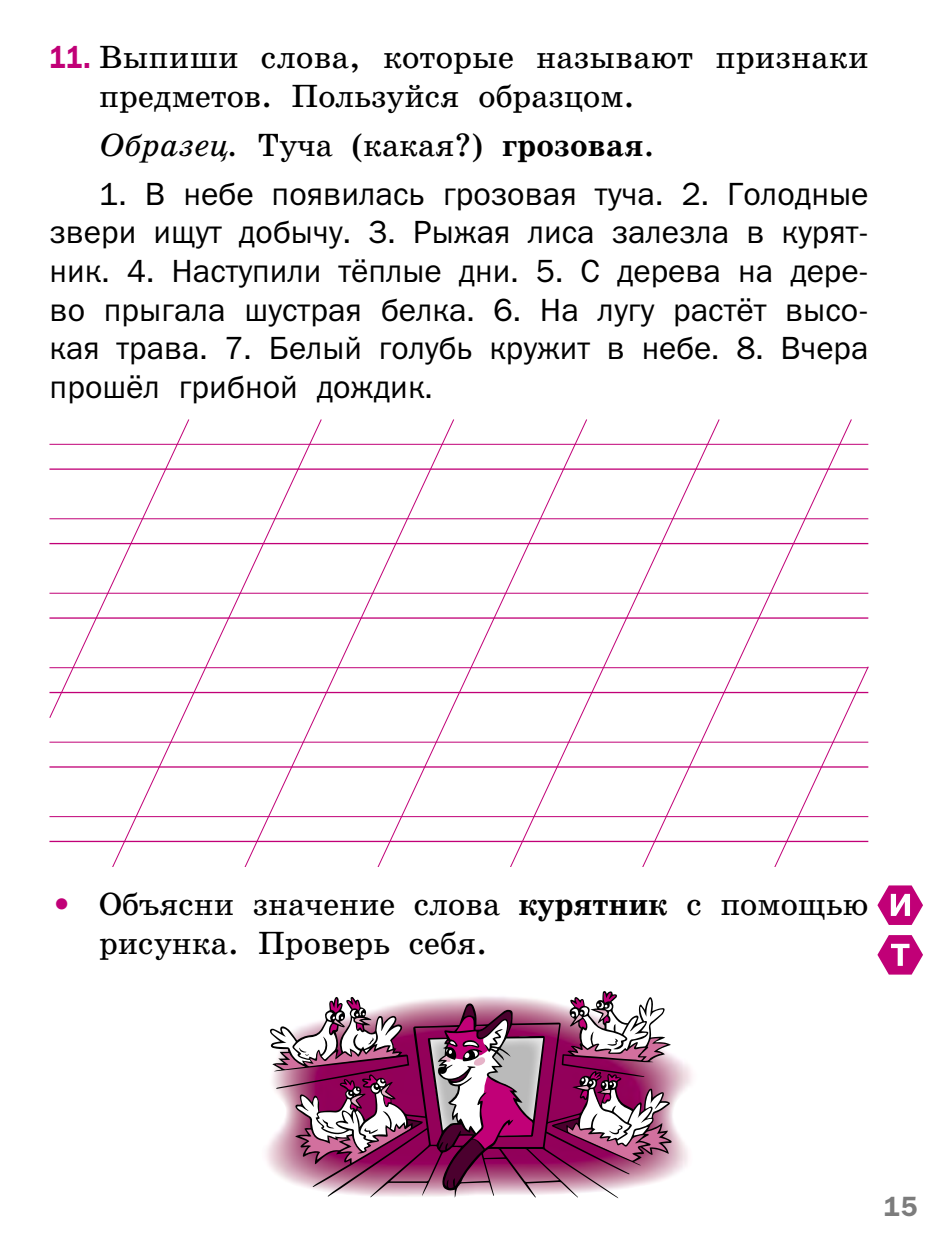
<style>
.page{position:relative;width:933px;height:1241px;background:#fff}
.page>*{position:absolute;margin:0;border:0;box-sizing:border-box;transform-origin:0 0}
.t1{font:32.55px/39px "School";color:#000}
.t2{font:32.2px/38.7px "Franklin Gothic Book ITC";color:#000;text-align:justify}
.t3{font:28px "Franklin Gothic Demi ITC";color:#7c7c7c}
.s1{font-family:"Franklin Gothic Demi ITC";font-size:32.2px;color:#c10077}
.s2{font-style:italic}
.s3{font-weight:700}
.s4{font-family:"Franklin Gothic Heavy ITC";color:#c10077}
</style>
<div class="page">
<hr style="left:49px;top:444px;width:819px;height:1px;background:#c10077">
<hr style="left:49px;top:468px;width:819px;height:1px;background:#c10077">
<hr style="left:49px;top:518px;width:819px;height:1px;background:#c10077">
<hr style="left:49px;top:543px;width:819px;height:1px;background:#c10077">
<hr style="left:49px;top:592px;width:819px;height:1px;background:#c10077">
<hr style="left:49px;top:617px;width:819px;height:1px;background:#c10077">
<svg style="left:49px;top:741px;width:91px;height:124px"></svg>
<svg style="left:140px;top:443px;width:133px;height:422px"></svg>
<svg style="left:273px;top:419px;width:133px;height:446px"></svg>
<svg style="left:406px;top:419px;width:132px;height:446px"></svg>
<svg style="left:538px;top:419px;width:314px;height:446px"></svg>
<svg style="left:670px;top:665px;width:198px;height:200px"></svg>
<svg style="left:49px;top:419px;width:141px;height:299px"></svg>
<svg style="left:877px;top:885px;width:46px;height:39px"></svg>
<svg style="left:877px;top:935px;width:46px;height:39px"></svg>
<img style="left:266px;top:996px;width:426px;height:188px">
<svg style="left:295px;top:1003px;width:377px;height:195px"></svg>
<svg style="left:428px;top:1003px;width:117px;height:185px;background:#98517b"></svg>
<svg style="left:270px;top:996px;width:152px;height:167px"></svg>
<svg style="left:553px;top:991px;width:118px;height:169px"></svg>
<p class="t1" style="left:99px;top:38px;width:770px;text-indent:-50px"><span class="s1">11.</span> Выпиши слова, которые называют признаки предметов. Пользуйся образцом.</p>
<p class="t1" style="left:99px;top:126px;width:557px"><span class="s2">Образец.</span> Туча (какая?) <span class="s3">грозовая</span>.</p>
<p class="t2" style="left:50px;top:173px;width:820px;text-indent:50px">1. В небе появилась грозовая туча. 2. Голодные звери ищут добычу. 3. Рыжая лиса залезла в курят&shy;ник. 4. Наступили тёплые дни. 5. С дерева на дере&shy;во прыгала шустрая белка. 6. На лугу растёт высо&shy;кая трава. 7. Белый голубь кружит в небе. 8. Вчера прошёл грибной дождик.</p>
<p class="t1" style="left:99px;top:884px;width:770px;text-indent:-50px"><span class="s4">•</span> Объясни значение слова <span class="s3">курятник</span> с помощью рисунка. Проверь себя.</p>
<p class="t3" style="left:883px;top:1189px;width:36px">15</p>
</div>
